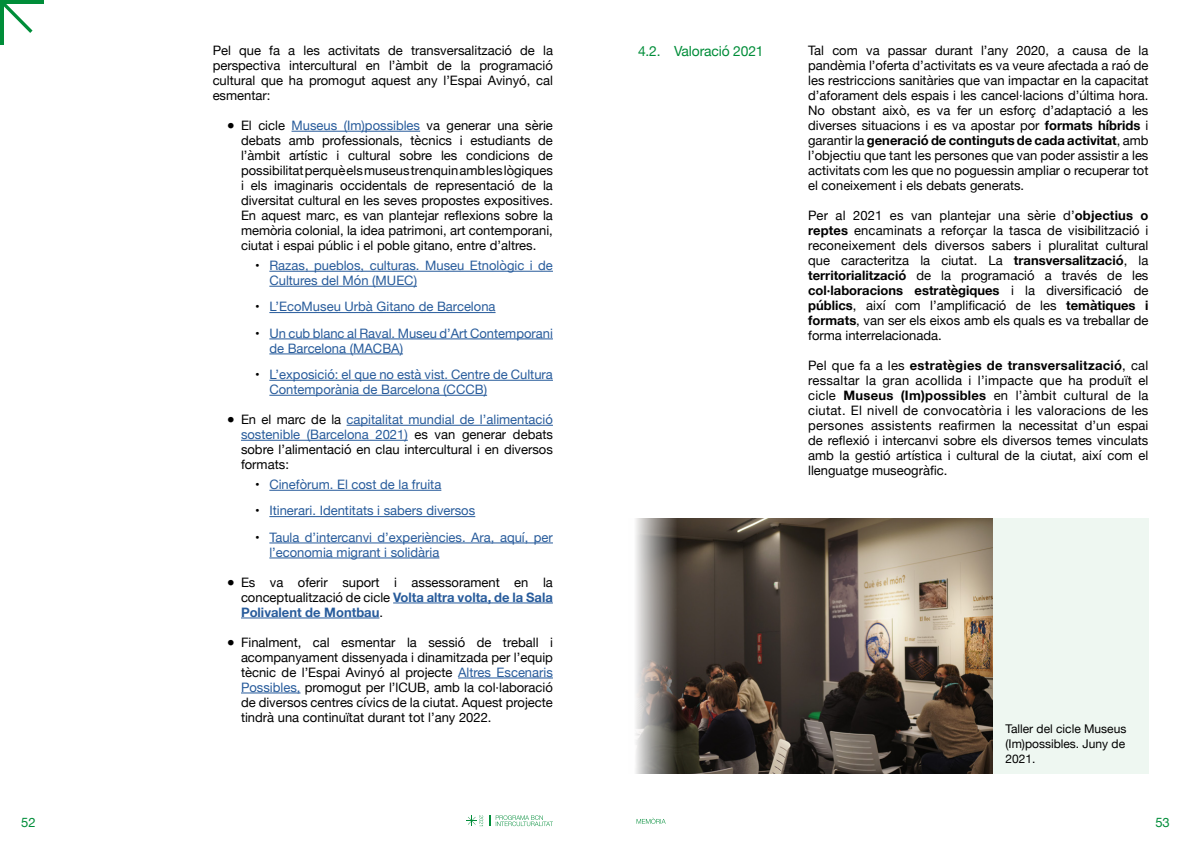
<style>
.page{position:relative;width:1191px;height:842px;background:#fff}
.page>*{position:absolute;margin:0;border:0;box-sizing:border-box;transform-origin:0 0}
.t1{font:14px "Helvetica Neue";letter-spacing:-.01em;color:#008d39}
.t2{font:13px/15px "Helvetica Neue";color:#000;text-align:justify}
.t3{font:13px/15px "Helvetica Neue";color:#275b9b}
.t4{font:13px "Helvetica Neue";color:#008d39}
.t5{font:12px/15px "Helvetica Neue";color:#000;text-align:justify}
.s1{color:#275b9b}
.s2{color:#000}
.s3{font-weight:700;color:#275b9b}
.s4{font-weight:700}
</style>
<div class="page">
<svg style="left:496px;top:815px;width:57px;height:11px"></svg>
<svg style="left:466px;top:815px;width:17px;height:11px"></svg>
<svg style="left:636px;top:818px;width:29px;height:6px"></svg>
<hr style="left:0;top:0;width:4px;height:44px;background:#008d39">
<hr style="left:0;top:0;width:44px;height:4px;background:#008d39">
<svg style="left:4px;top:4px;width:29px;height:29px"></svg>
<hr style="left:291px;top:131px;width:129px;height:1px;background:#275b9b">
<hr style="left:269px;top:271px;width:284px;height:1px;background:#275b9b">
<hr style="left:269px;top:286px;width:148px;height:1px;background:#275b9b">
<hr style="left:269px;top:312px;width:226px;height:1px;background:#275b9b">
<hr style="left:269px;top:339px;width:284px;height:1px;background:#275b9b">
<hr style="left:269px;top:354px;width:134px;height:1px;background:#275b9b">
<hr style="left:269px;top:380px;width:284px;height:1px;background:#275b9b">
<hr style="left:269px;top:395px;width:218px;height:1px;background:#275b9b">
<hr style="left:346px;top:425px;width:207px;height:1px;background:#275b9b">
<hr style="left:241px;top:440px;width:167px;height:1px;background:#275b9b">
<hr style="left:269px;top:490px;width:172px;height:1px;background:#275b9b">
<hr style="left:269px;top:516px;width:206px;height:1px;background:#275b9b">
<hr style="left:269px;top:543px;width:284px;height:1px;background:#275b9b">
<hr style="left:269px;top:558px;width:170px;height:1px;background:#275b9b">
<hr style="left:393px;top:603px;width:160px;height:1px;background:#275b9b">
<hr style="left:241px;top:618px;width:138px;height:1px;background:#275b9b">
<hr style="left:458px;top:678px;width:95px;height:1px;background:#275b9b">
<hr style="left:241px;top:693px;width:59px;height:1px;background:#275b9b">
<div style="left:723px;top:519px;width:425px;height:255px;background:#eef7f1"></div>
<img style="left:635px;top:519px;width:357px;height:255px">
<p class="t2" style="left:213px;top:44px;width:342px">Pel que fa a les activitats de transversalització de la perspectiva intercultural en l’àmbit de la programació cultural que ha promogut aquest any l’Espai Avinyó, cal esmentar:</p>
<p class="t2" style="left:241px;top:119px;width:313px;text-indent:-14px">● El cicle <span class="s1">Museus (Im)possibles</span> va generar una sèrie debats amb professionals, tècnics i estudiants de l’àmbit artístic i cultural sobre les condicions de possibilitat perquè els museus trenquin amb les lògiques i els imaginaris occidentals de representació de la diversitat cultural en les seves propostes expositives.<br>En aquest marc, es van plantejar reflexions sobre la memòria colonial, la idea patrimoni, art contemporani, ciutat i espai públic i el poble gitano, entre d’altres.</p>
<p class="t3" style="left:269px;top:259px;width:285px;text-indent:-14px"><span class="s2">•</span> Razas, pueblos, culturas. Museu Etnològic i de<br>Cultures del Món (MUEC)</p>
<p class="t3" style="left:255px;top:300px;width:242px"><span class="s2">•</span> L’EcoMuseu Urbà Gitano de Barcelona</p>
<p class="t3" style="left:269px;top:326px;width:285px;text-indent:-14px"><span class="s2">•</span> Un cub blanc al Raval. Museu d’Art Contemporani de Barcelona (MACBA)</p>
<p class="t3" style="left:269px;top:368px;width:285px;text-indent:-14px"><span class="s2">•</span> L’exposició: el que no està vist. Centre de Cultura<br>Contemporània de Barcelona (CCCB)</p>
<p class="t2" style="left:241px;top:413px;width:313px;text-indent:-14px">● En el marc de la <span class="s1">capitalitat mundial de l’alimentació sostenible (Barcelona 2021)</span> es van generar debats sobre l’alimentació en clau intercultural i en diversos formats:</p>
<p class="t3" style="left:255px;top:478px;width:188px"><span class="s2">•</span> Cinefòrum. El cost de la fruita</p>
<p class="t3" style="left:255px;top:504px;width:222px"><span class="s2">•</span> Itinerari. Identitats i sabers diversos</p>
<p class="t3" style="left:269px;top:530px;width:285px;text-indent:-14px"><span class="s2">•</span> Taula d’intercanvi d’experiències. Ara, aquí, per l’economia migrant i solidària</p>
<p class="t2" style="left:241px;top:575px;width:313px;text-indent:-14px">● Es va oferir suport i assessorament en la conceptualització de cicle <span class="s3">Volta altra volta, de la Sala Polivalent de Montbau</span>.</p>
<p class="t2" style="left:241px;top:635px;width:313px;text-indent:-14px">● Finalment, cal esmentar la sessió de treball i acompanyament dissenyada i dinamitzada per l’equip tècnic de l’Espai Avinyó al projecte <span class="s1">Altres Escenaris Possibles,</span> promogut per l’lCUB, amb la col·laboració de diversos centres cívics de la ciutat. Aquest projecte tindrà una continuïtat durant tot l’any 2022.</p>
<p class="t1" style="left:638px;top:41px;width:127px">4.2. Valoració 2021</p>
<p class="t2" style="left:808px;top:44px;width:342px">Tal com va passar durant l’any 2020, a causa de la pandèmia l’oferta d’activitats es va veure afectada a raó de les restriccions sanitàries que van impactar en la capacitat d’aforament dels espais i les cancel·lacions d’última hora.<br>No obstant això, es va fer un esforç d’adaptació a les diverses situacions i es va apostar por <span class="s4">formats híbrids</span> i garantir la <span class="s4">generació de continguts de cada activitat</span>, amb l’objectiu que tant les persones que van poder assistir a les activitats com les que no poguessin ampliar o recuperar tot el coneixement i els debats generats.</p>
<p class="t2" style="left:808px;top:209px;width:342px">Per al 2021 es van plantejar una sèrie d’<span class="s4">objectius o reptes</span> encaminats a reforçar la tasca de visibilització i reconeixement dels diversos sabers i pluralitat cultural que caracteritza la ciutat. La <span class="s4">transversalització</span>, la <span class="s4">territorialització</span> de la programació a través de les <span class="s4">col·laboracions estratègiques</span> i la diversificació de <span class="s4">públics</span>, així com l’amplificació de les <span class="s4">temàtiques i formats</span>, van ser els eixos amb els quals es va treballar de forma interrelacionada.</p>
<p class="t2" style="left:808px;top:359px;width:342px">Pel que fa a les <span class="s4">estratègies de transversalització</span>, cal ressaltar la gran acollida i l’impacte que ha produït el cicle <span class="s4">Museus (Im)possibles</span> en l’àmbit cultural de la ciutat. El nivell de convocatòria i les valoracions de les persones assistents reafirmen la necessitat d’un espai de reflexió i intercanvi sobre els diversos temes vinculats amb la gestió artística i cultural de la ciutat, així com el llenguatge museogràfic.</p>
<p class="t5" style="left:1005px;top:722px;width:122px">Taller del cicle Museus (Im)possibles. Juny de 2021.</p>
<p class="t4" style="left:21px;top:813px;width:16px">52</p>
<p class="t4" style="left:1155px;top:813px;width:16px">53</p>
</div>
